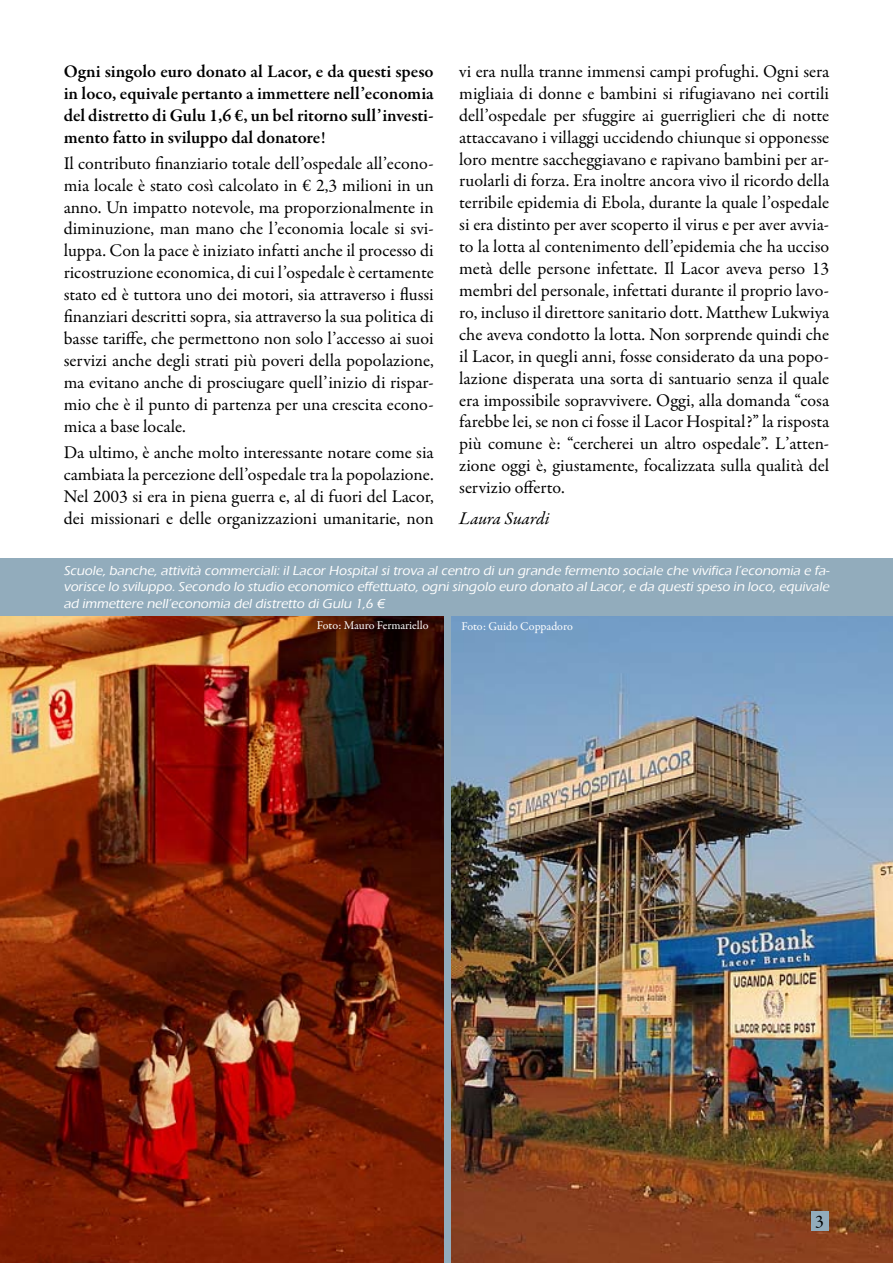
<style>
.page{position:relative;width:893px;height:1263px;background:#fff}
.page>*{position:absolute;margin:0;border:0;box-sizing:border-box;transform-origin:0 0}
.t1{font:18px/21.9px "Garamond Premr Pro";letter-spacing:-.005em;color:#000;text-align:justify}
.t2{font:600 18px/21.9px "Garamond Premr Pro";letter-spacing:-.005em;color:#000;text-align:justify}
.t3{font:italic 18px "Garamond Premr Pro";color:#000}
.t4{font:500 13.5px/16.5px "Eras ITC";color:#fff;text-align:justify}
.t5{font:12px "Garamond Premr Pro";letter-spacing:-.01em;color:#fff}
.s1{font-weight:400}
</style>
<div class="page">
<img style="left:0;top:615px;width:893px;height:648px">
<div style="left:811px;top:1211px;width:18px;height:20px;background:#92acbc"></div>
<div style="left:444px;top:614px;width:7px;height:649px;background:#92acbc"></div>
<div style="left:0;top:558px;width:893px;height:57px;background:#92acbc"></div>
<p class="t2" style="left:64px;top:61px;width:371px">Ogni singolo euro donato al Lacor, e da questi speso in loco, equivale pertanto a immettere nell’economia del distretto di Gulu 1,6 €, un bel ritorno sull’investi&shy;mento fatto in sviluppo dal donatore<span class="s1">!</span></p>
<p class="t1" style="left:64px;top:153px;width:371px">Il contributo finanziario totale dell’ospedale all’econo&shy;mia locale è stato così calcolato in € 2,3 milioni in un anno. Un impatto notevole, ma proporzionalmente in diminuzione, man mano che l’economia locale si svi&shy;luppa. Con la pace è iniziato infatti anche il processo di ricostruzione economica, di cui l’ospedale è certamente stato ed è tuttora uno dei motori, sia attraverso i flussi finanziari descritti sopra, sia attraverso la sua politica di basse tariffe, che permettono non solo l’accesso ai suoi servizi anche degli strati più poveri della popolazione, ma evitano anche di prosciugare quell’inizio di rispar&shy;mio che è il punto di partenza per una crescita econo&shy;mica a base locale.</p>
<p class="t1" style="left:64px;top:442px;width:372px">Da ultimo, è anche molto interessante notare come sia cambiata la percezione dell’ospedale tra la popolazione.<br>Nel 2003 si era in piena guerra e, al di fuori del Lacor, dei missionari e delle organizzazioni umanitarie, non</p>
<p class="t1" style="left:459px;top:61px;width:372px">vi era nulla tranne immensi campi profughi. Ogni sera migliaia di donne e bambini si rifugiavano nei cortili dell’ospedale per sfuggire ai guerriglieri che di notte attaccavano i villaggi uccidendo chiunque si opponesse loro mentre saccheggiavano e rapivano bambini per ar&shy;ruolarli di forza. Era inoltre ancora vivo il ricordo della terribile epidemia di Ebola, durante la quale l’ospedale si era distinto per aver scoperto il virus e per aver avvia&shy;to la lotta al contenimento dell’epidemia che ha ucciso metà delle persone infettate. Il Lacor aveva perso 13 membri del personale, infettati durante il proprio lavo&shy;ro, incluso il direttore sanitario dott. Matthew Lukwiya che aveva condotto la lotta. Non sorprende quindi che il Lacor, in quegli anni, fosse considerato da una popo&shy;lazione disperata una sorta di santuario senza il quale era impossibile sopravvivere. Oggi, alla domanda “cosa farebbe lei, se non ci fosse il Lacor Hospital?” la risposta più comune è: “cercherei un altro ospedale”. L’atten&shy;zione oggi è, giustamente, focalizzata sulla qualità del servizio offerto.</p>
<p class="t3" style="left:459px;top:507px;width:92px">Laura Suardi</p>
<p class="t4" style="left:64px;top:562px;width:769px">Scuole, banche, attività commerciali: il Lacor Hospital si trova al centro di un grande fermento sociale che vivifica l’economia e fa&shy;vorisce lo sviluppo. Secondo lo studio economico effettuato, ogni singolo euro donato al Lacor, e da questi speso in loco, equivale ad immettere nell’economia del distretto di Gulu 1,6 €</p>
<p class="t5" style="left:317px;top:618px;width:113px">Foto: Mauro Fermariello</p>
<p class="t5" style="left:461px;top:618px;width:113px">Foto: Guido Coppadoro</p>
<p class="t1" style="left:815px;top:1210px;width:10px">3</p>
</div>
